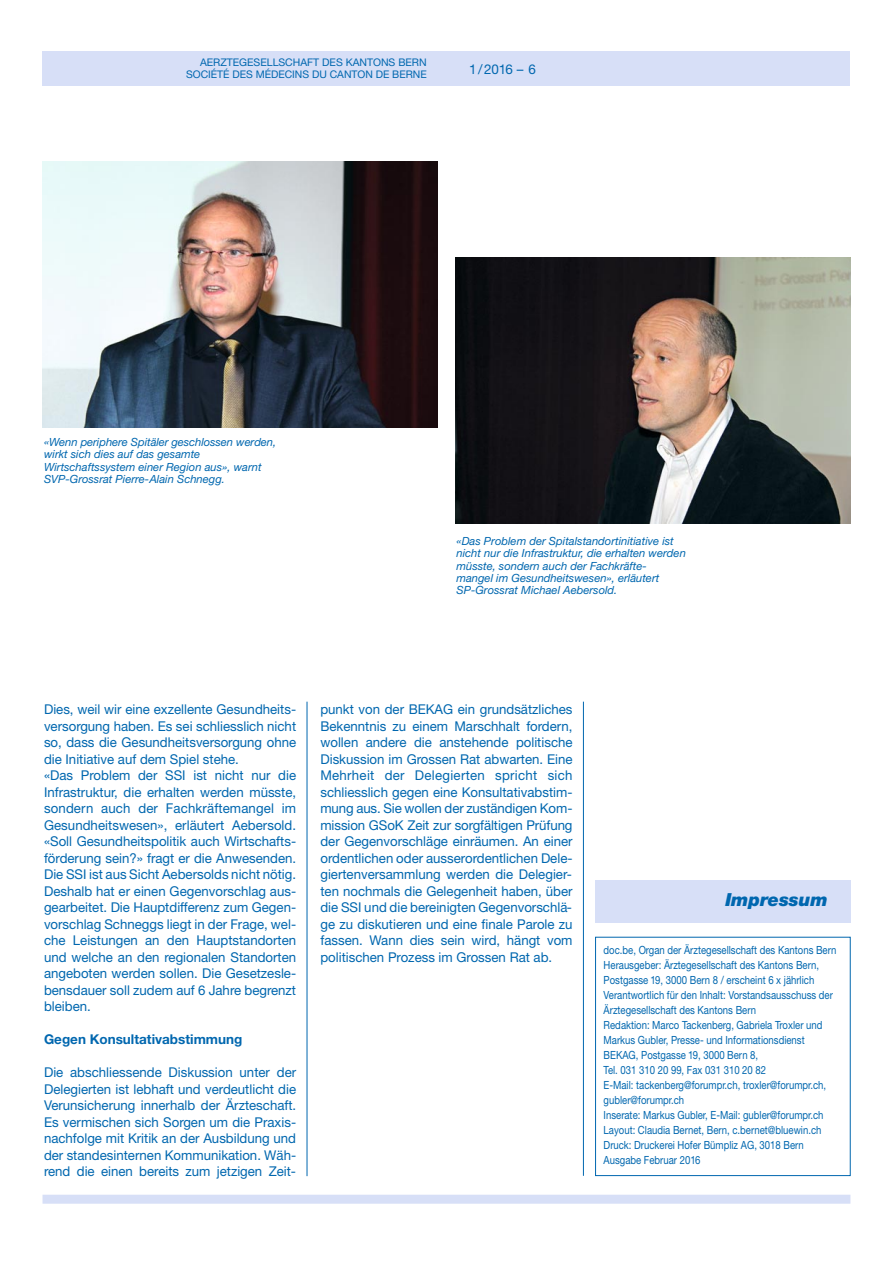
<style>
.page{position:relative;width:893px;height:1263px;background:#fff}
.page>*{position:absolute;margin:0;border:0;box-sizing:border-box;transform-origin:0 0}
.t1{font:italic 900 18px "Helvetica Neue LT";letter-spacing:-.005em;color:#0067af}
.t2{font:13.5px/16.5px "Helvetica Neue LT";color:#0067af;text-align:justify}
.t3{font:700 13.5px "Helvetica Neue LT";color:#0067af}
.t4{font:11.25px/15px "Helvetica Neue LT";color:#0067af;scale:.85 1}
.t5{font:italic 11.25px/12.3px "Helvetica Neue LT";color:#0067af}
.t6{font:10.5px/12px "Helvetica Neue LT";color:#0067af;text-align:right}
</style>
<div class="page">
<div style="left:43px;top:1195px;width:807px;height:9px;background:#d7dff7"></div>
<div style="left:43px;top:51px;width:807px;height:34px;background:#d7dff7"></div>
<img style="left:43px;top:162px;width:395px;height:265px">
<img style="left:455px;top:257px;width:395px;height:266px">
<div style="left:595px;top:880px;width:255px;height:42px;background:#d7dff7"></div>
<div style="left:595px;top:937px;width:255px;height:239px;border:1px solid #0067af"></div>
<hr style="left:307px;top:702px;width:1px;height:474px;background:#0067af">
<hr style="left:583px;top:702px;width:1px;height:474px;background:#0067af">
<p class="t6" style="left:186px;top:58px;width:242px">AERZTEGESELLSCHAFT DES KANTONS BERN<br>SOCIÉTÉ DES MÉDECINS DU CANTON DE BERNE</p>
<p class="t2" style="left:469px;top:62px;width:68px">1/2016 – 6</p>
<p class="t5" style="left:44px;top:437px;width:234px">«Wenn periphere Spitäler geschlossen werden, wirkt sich dies auf das gesamte Wirtschaftssystem einer Region aus», warnt SVP-Grossrat Pierre-Alain Schnegg.</p>
<p class="t5" style="left:456px;top:536px;width:231px">«Das Problem der Spitalstandortinitiative ist nicht nur die Infrastruktur, die erhalten werden müsste, sondern auch der Fachkräfte&shy;mangel im Gesundheitswesen», erläutert SP-Grossrat Michael Aebersold.</p>
<p class="t2" style="left:44px;top:702px;width:254px;text-align:left">Dies, weil wir eine exzellente Gesundheits&shy;versorgung haben. Es sei schliesslich nicht so, dass die Gesundheitsversorgung ohne die Initiative auf dem Spiel stehe.<br>«Das Problem der SSI ist nicht nur die Infrastruktur, die erhalten werden müsste, sondern auch der Fachkräftemangel im Gesundheitswesen», erläutert Aebersold. «Soll Gesundheitspolitik auch Wirtschafts&shy;förderung sein?» fragt er die Anwesenden.<br>Die SSI ist aus Sicht Aebersolds nicht nötig.<br>Deshalb hat er einen Gegenvorschlag aus&shy;gearbeitet. Die Hauptdifferenz zum Gegen&shy;vorschlag Schneggs liegt in der Frage, wel&shy;che Leistungen an den Hauptstandorten und welche an den regionalen Standorten angeboten werden sollen. Die Gesetzesle&shy;bensdauer soll zudem auf 6 Jahre begrenzt bleiben.</p>
<p class="t3" style="left:44px;top:1034px;width:200px">Gegen Konsultativabstimmung</p>
<p class="t2" style="left:44px;top:1065px;width:254px">Die abschliessende Diskussion unter der Delegierten ist lebhaft und verdeutlicht die Verunsicherung innerhalb der Ärzteschaft.<br>Es vermischen sich Sorgen um die Praxis&shy;nachfolge mit Kritik an der Ausbildung und der standesinternen Kommunikation. Wäh&shy;rend die einen bereits zum jetzigen Zeit-</p>
<p class="t2" style="left:320px;top:702px;width:254px">punkt von der BEKAG ein grundsätzliches Bekenntnis zu einem Marschhalt fordern, wollen andere die anstehende politische Diskussion im Grossen Rat abwarten. Eine Mehrheit der Delegierten spricht sich schliesslich gegen eine Konsultativabstim&shy;mung aus. Sie wollen der zuständigen Kom&shy;mission GSoK Zeit zur sorgfältigen Prüfung der Gegenvorschläge einräumen. An einer ordentlichen oder ausserordentlichen Dele&shy;giertenversammlung werden die Delegier&shy;ten nochmals die Gelegenheit haben, über die SSI und die bereinigten Gegenvorschlä&shy;ge zu diskutieren und eine finale Parole zu fassen. Wann dies sein wird, hängt vom politischen Prozess im Grossen Rat ab.</p>
<h1 class="t1" style="left:725px;top:893px;width:104px">Impressum</h1>
<p class="t4" style="left:604px;top:944px;width:275px">doc.be, Organ der Ärztegesellschaft des Kantons Bern Herausgeber: Ärztegesellschaft des Kantons Bern, Postgasse 19, 3000 Bern 8 / erscheint 6 x jährlich Verantwortlich für den Inhalt: Vorstandsausschuss der Ärzte gesellschaft des Kantons Bern<br>Redaktion: Marco Tackenberg, Gabriela Troxler und Markus Gubler, Presse- und Informationsdienst BEKAG, Postgasse 19, 3000 Bern 8,<br>Tel. 031 310 20 99, Fax 031 310 20 82<br>E-Mail: tackenberg@forumpr.ch, troxler@forumpr.ch, gubler@forumpr.ch<br>Inserate: Markus Gubler, E-Mail: gubler@forumpr.ch Layout: Claudia Bernet, Bern, c.bernet@bluewin.ch Druck: Druckerei Hofer Bümpliz AG, 3018 Bern Ausgabe Februar 2016</p>
</div>
